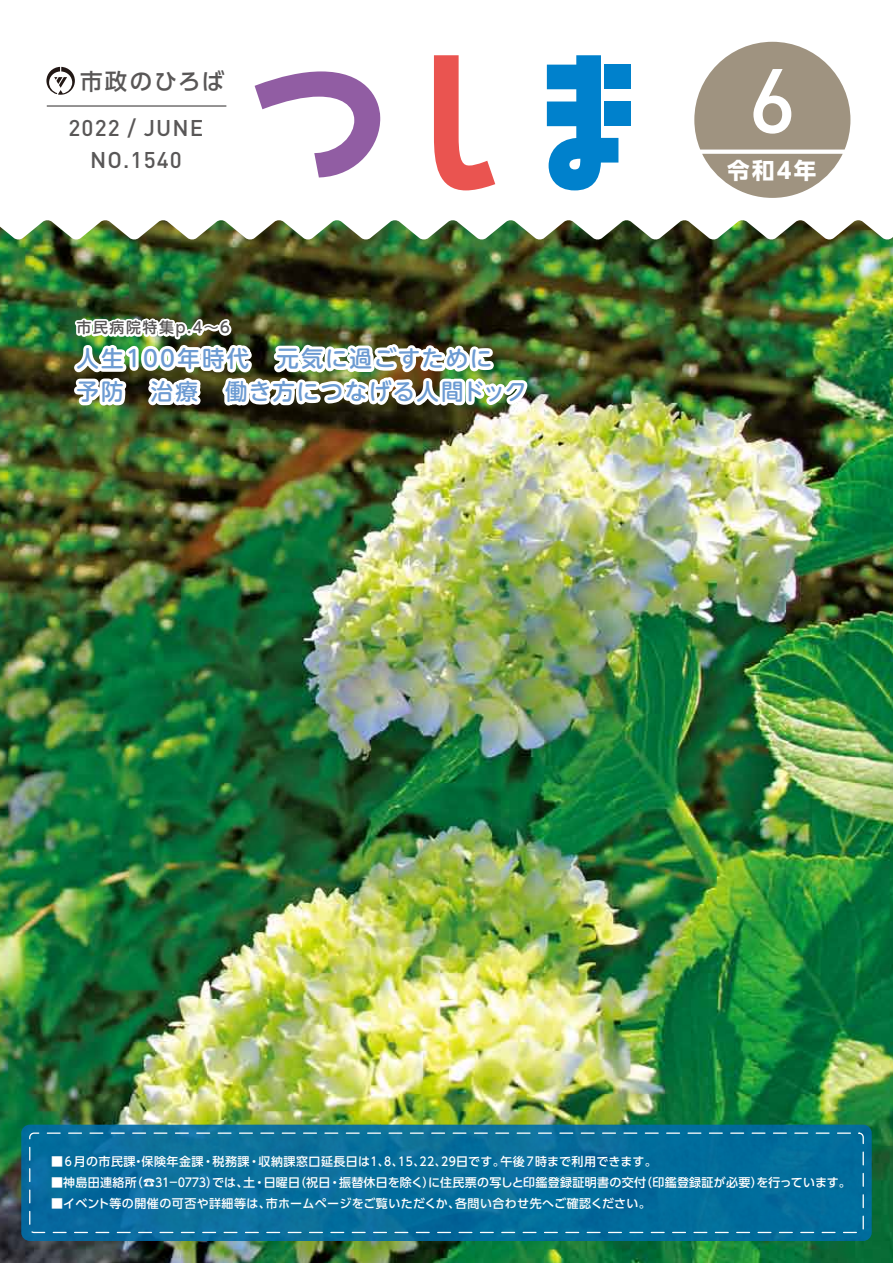
<style>
.page{position:relative;width:893px;height:1263px;background:#fff}
.page>*{position:absolute;margin:0;border:0;box-sizing:border-box;transform-origin:0 0}
.t1{font:500 90px "DIN";color:#fff}
.t2{font:500 22.5px/33px "UD Shin M Go Pro";letter-spacing:.075em;color:#6c9bd2}
.t3{font:500 22.5px/32px "DIN";letter-spacing:.05em;color:#595757;text-align:center}
.t4{font:500 22.5px "UD Shin Go Pro";letter-spacing:.095em;color:#595757}
.t5{font:700 22.5px "UD Shin Go Pro";color:#fff}
.t6{font:500 15px "UD Shin M Go Pro";letter-spacing:.1em;color:#595757}
.t7{font:500 12px "UD Shin Go Pro";letter-spacing:.025em;color:#fff}
</style>
<div class="page">
<img style="left:0;top:220px;width:893px;height:1043px">
<svg style="left:21px;top:1125px;width:851px;height:116px;background:#066d9c"></svg>
<div style="left:29px;top:1132px;width:835px;height:101px;border:1px dashed #fff;border-radius:4px"></div>
<svg style="left:694px;top:42px;width:156px;height:156px"></svg>
<svg style="left:547px;top:55px;width:71px;height:135px"></svg>
<div style="left:604px;top:102px;width:26px;height:24px;background:#0081cc"></div>
<div style="left:604px;top:65px;width:26px;height:24px;background:#0081cc"></div>
<img style="left:46px;top:55px;width:486px;height:358px">
<h2 class="t4" style="left:80px;top:63px;width:146px">市政のひろば</h2>
<h2 class="t3" style="left:69px;top:111px;width:136px">2022 / JUNE<br>NO.1540</h2>
<p class="t6" style="left:77px;top:315px;width:157px">市民病院特集p.４～６</p>
<h2 class="t2" style="left:77px;top:341px;width:452px">人生100年時代　元気に過ごすために<br>予防　治療　働き方につなげる人間ドック</h2>
<h1 class="t1" style="left:748px;top:43px;width:49px">6</h1>
<h2 class="t5" style="left:727px;top:152px;width:91px">令和4年</h2>
<p class="t7" style="left:51px;top:1152px;width:607px">■6月の市民課・保険年金課・税務課・収納課窓口延長日は1、8、15、22、29日です。午後７時まで利用できます。</p>
<p class="t7" style="left:51px;top:1173px;width:801px">■神島田連絡所（☎３１－０７７３）では、土・日曜日（祝日・振替休日を除く）に住民票の写しと印鑑登録証明書の交付（印鑑登録証が必要）を行っています。</p>
<p class="t7" style="left:51px;top:1194px;width:601px">■イベント等の開催の可否や詳細等は、市ホームページをご覧いただくか、各問い合わせ先へご確認ください。</p>
</div>
